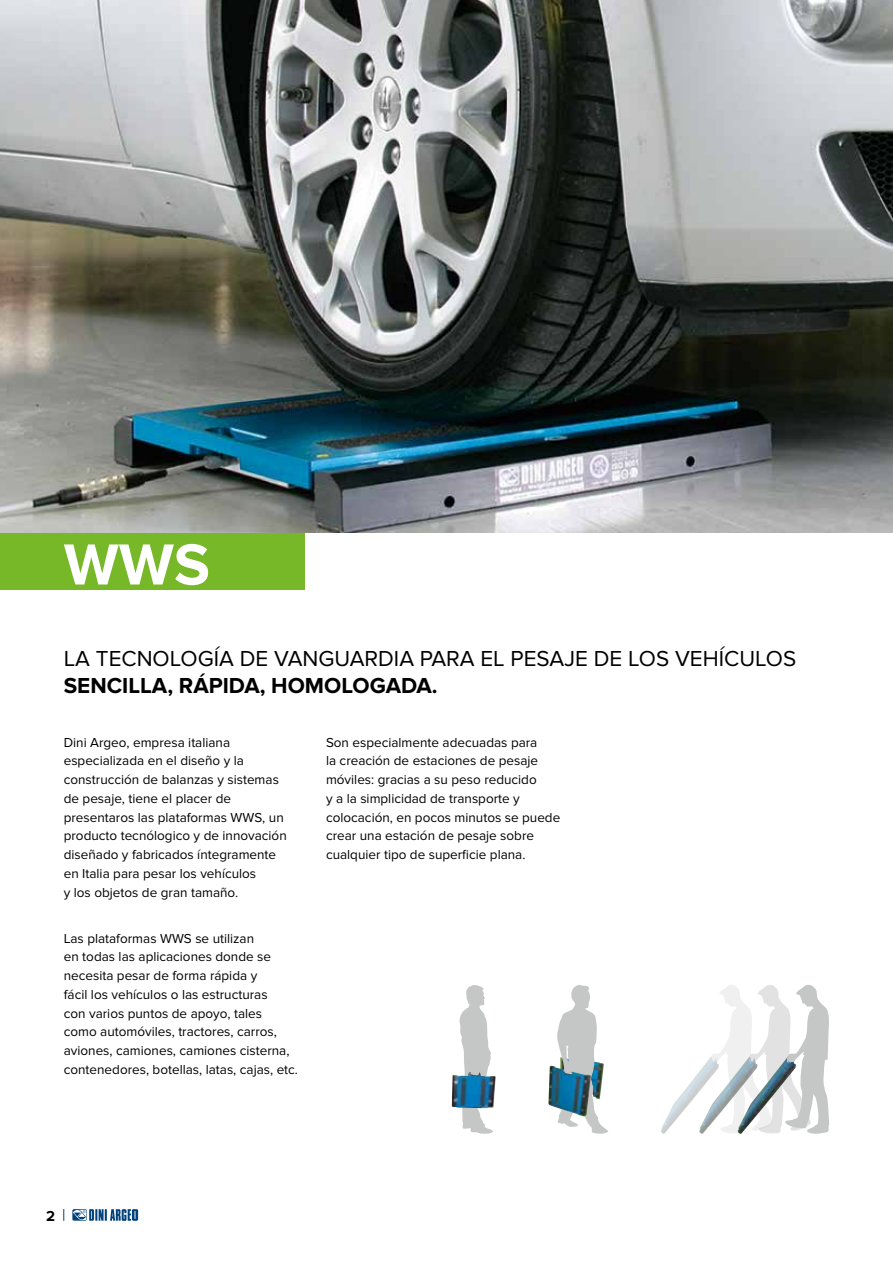
<style>
.page{position:relative;width:893px;height:1263px;background:#fff}
.page>*{position:absolute;margin:0;border:0;box-sizing:border-box;transform-origin:0 0}
.t1{font:700 60px "Proxima Nova";color:#fff}
.t2{font:22.5px "Proxima Nova";color:#000}
.t3{font:700 22.5px "Proxima Nova";color:#000}
.t4{font:700 15px "Proxima Nova";color:#000}
.t5{font:13.5px/18.8px "Proxima Nova";color:#000}
</style>
<div class="page">
<svg style="left:63px;top:1209px;width:1px;height:12px"></svg>
<svg style="left:72px;top:1209px;width:66px;height:12px"></svg>
<svg style="left:459px;top:985px;width:34px;height:149px"></svg>
<img style="left:452px;top:1072px;width:44px;height:36px">
<svg style="left:557px;top:985px;width:51px;height:149px"></svg>
<img style="left:548px;top:1066px;width:43px;height:50px">
<img style="left:661px;top:1072px;width:38px;height:62px">
<img style="left:699px;top:1058px;width:11px;height:76px">
<svg style="left:710px;top:985px;width:119px;height:149px"></svg>
<div style="left:0;top:532px;width:305px;height:58px;background:#76b828"></div>
<img style="left:0;top:0;width:893px;height:532px">
<h1 class="t1" style="left:64px;top:530px;width:148px">WWS</h1>
<h2 class="t2" style="left:64px;top:646px;width:734px">LA TECNOLOGÍA DE VANGUARDIA PARA EL PESAJE DE LOS VEHÍCULOS</h2>
<h2 class="t3" style="left:64px;top:673px;width:375px">SENCILLA, RÁPIDA, HOMOLOGADA.</h2>
<p class="t5" style="left:64px;top:733px;width:224px">Dini Argeo, empresa italiana especializada en el diseño y la construcción de balanzas y sistemas de pesaje, tiene el placer de presentaros las plataformas WWS, un producto tecnólogico y de innovación diseñado y fabricados íntegramente en Italia para pesar los vehículos<br>y los objetos de gran tamaño.</p>
<p class="t5" style="left:64px;top:929px;width:236px">Las plataformas WWS se utilizan<br>en todas las aplicaciones donde se necesita pesar de forma rápida y<br>fácil los vehículos o las estructuras<br>con varios puntos de apoyo, tales como automóviles, tractores, carros, aviones, camiones, camiones cisterna, contenedores, botellas, latas, cajas, etc.</p>
<p class="t5" style="left:326px;top:733px;width:236px">Son especialmente adecuadas para<br>la creación de estaciones de pesaje móviles: gracias a su peso reducido<br>y a la simplicidad de transporte y colocación, en pocos minutos se puede crear una estación de pesaje sobre cualquier tipo de superficie plana.</p>
<p class="t4" style="left:46px;top:1207px;width:11px">2</p>
</div>
